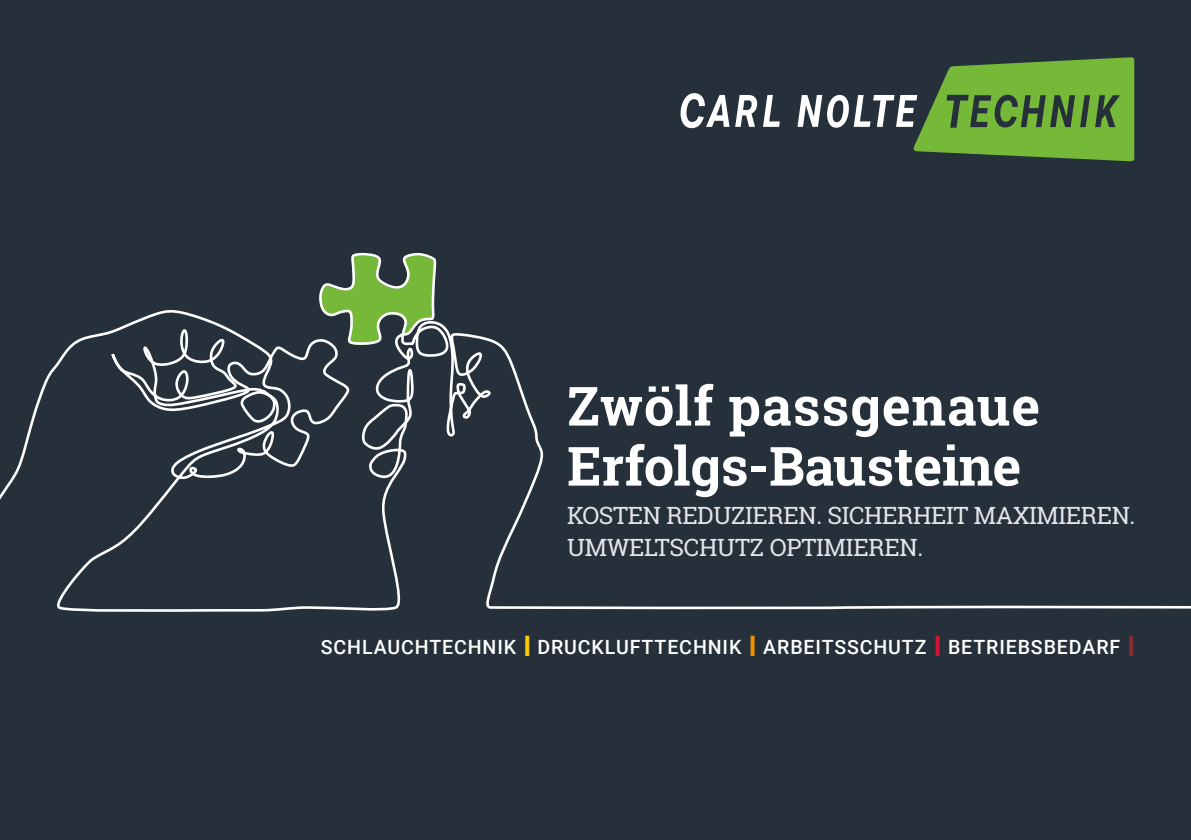
<style>
.page{position:relative;width:1191px;height:840px;background:#fff}
.page>*{position:absolute;margin:0;border:0;box-sizing:border-box;transform-origin:0 0}
.t1{font:700 54px/60px "Roboto Slab";letter-spacing:.005em;color:#fff}
.t2{font:24px/32px "Roboto Slab";letter-spacing:-.015em;color:#e4e5e9}
.t3{font:500 19.6px "Roboto";letter-spacing:.045em;color:#fff}
.s1{font-weight:900;font-size:24px;color:#fc0}
.s2{font-weight:900;font-size:24px;color:#f39200}
.s3{font-weight:900;font-size:24px;color:#d51130}
.s4{font-weight:900;font-size:24px;color:#862c2d}
</style>
<div class="page">
<div style="left:0;top:0;width:1191px;height:839px;background:#25303b"></div>
<svg style="left:763px;top:95px;width:17px;height:32px"></svg>
<svg style="left:735px;top:95px;width:22px;height:32px"></svg>
<svg style="left:680px;top:93px;width:49px;height:35px"></svg>
<svg style="left:797px;top:57px;width:337px;height:104px"></svg>
<svg style="left:0;top:252px;width:1191px;height:360px"></svg>
<h1 class="t1" style="left:567px;top:375px;width:474px">Zwölf passgenaue<br>Erfolgs-Bausteine</h1>
<p class="t2" style="left:567px;top:498px;width:570px">KOSTEN REDUZIEREN. SICHERHEIT MAXIMIEREN.<br>UMWELTSCHUTZ OPTIMIEREN.</p>
<p class="t3" style="left:321px;top:632px;width:817px">SCHLAUCHTECHNIK <span class="s1">|</span>DRUCKLUFTTECHNIK <span class="s2">|</span>ARBEITSSCHUTZ <span class="s3">|</span>BETRIEBSBEDARF <span class="s4">|</span></p>
</div>
